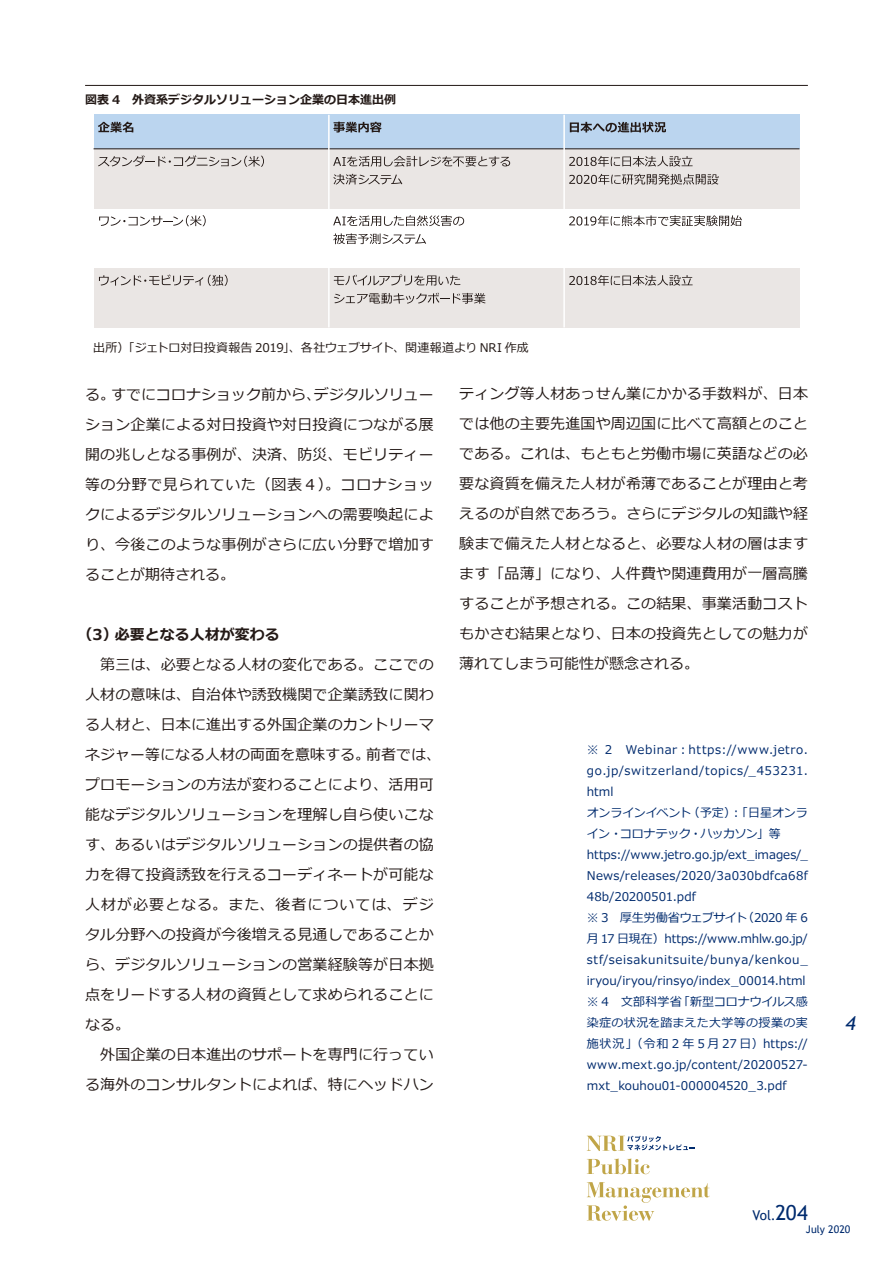
<style>
.page{position:relative;width:893px;height:1263px;background:#fff}
.page>*{position:absolute;margin:0;border:0;box-sizing:border-box;transform-origin:0 0}
.t1{font:italic 19.5px "Trebuchet MS";color:#002b6e}
.t2{font:15px/30px "Meiryo";letter-spacing:.01em;color:#231916;text-align:justify}
.t3{font:700 15px "Meiryo";color:#231916}
.t4{font:13.5px "Trebuchet MS";color:#002b6e}
.t5{font:12px/21px "Meiryo";letter-spacing:.015em;color:#002b6e}
.t6{font:12px "Meiryo";letter-spacing:-.01em;color:#231916}
.t7{font:700 12px "Meiryo";color:#231916}
.t8{font:10.5px "Trebuchet MS";letter-spacing:.005em;color:#002b6e}
.s1{font-size:20.7px}
</style>
<div class="page">
<svg style="left:587px;top:1136px;width:108px;height:15px"></svg>
<svg style="left:587px;top:1158px;width:63px;height:16px"></svg>
<svg style="left:587px;top:1182px;width:123px;height:39px"></svg>
<hr style="left:85px;top:85px;width:723px;height:1px;background:#231916">
<div style="left:94px;top:115px;width:705px;height:34px;background:#bbd5ef"></div>
<div style="left:94px;top:149px;width:705px;height:59px;background:#eae6e4"></div>
<div style="left:94px;top:268px;width:705px;height:59px;background:#eae6e4"></div>
<svg style="left:98px;top:122px;width:35px;height:10px"></svg>
<svg style="left:333px;top:122px;width:49px;height:11px"></svg>
<svg style="left:570px;top:122px;width:96px;height:11px"></svg>
<svg style="left:98px;top:155px;width:166px;height:12px"></svg>
<svg style="left:569px;top:156px;width:124px;height:11px"></svg>
<svg style="left:569px;top:174px;width:149px;height:11px"></svg>
<svg style="left:569px;top:215px;width:173px;height:11px"></svg>
<svg style="left:569px;top:275px;width:124px;height:11px"></svg>
<svg style="left:99px;top:215px;width:107px;height:11px"></svg>
<svg style="left:99px;top:274px;width:129px;height:12px"></svg>
<svg style="left:333px;top:156px;width:177px;height:11px"></svg>
<svg style="left:333px;top:174px;width:69px;height:11px"></svg>
<svg style="left:333px;top:215px;width:131px;height:11px"></svg>
<svg style="left:333px;top:233px;width:93px;height:11px"></svg>
<svg style="left:334px;top:274px;width:126px;height:12px"></svg>
<svg style="left:334px;top:293px;width:151px;height:11px"></svg>
<hr style="left:94px;top:148px;width:705px;height:1px;background:#231916">
<hr style="left:328px;top:115px;width:2px;height:212px;background:#fff">
<hr style="left:563px;top:115px;width:2px;height:212px;background:#fff">
<p class="t7" style="left:85px;top:91px;width:313px">図表 4　外資系デジタルソリューション企業の日本進出例</p>
<p class="t6" style="left:93px;top:339px;width:437px">出所）「ジェトロ対日投資報告 2019」、各社ウェブサイト、関連報道より NRI 作成</p>
<p class="t2" style="left:85px;top:380px;width:350px">る。すでにコロナショック前から、デジタルソリューション企業による対日投資や対日投資につながる展開の兆しとなる事例が、決済、防災、モビリティー等の分野で見られていた（図表４）。コロナショックによるデジタルソリューションへの需要喚起により、今後このような事例がさらに広い分野で増加することが期待される。</p>
<p class="t3" style="left:78px;top:624px;width:204px">（3）必要となる人材が変わる</p>
<p class="t2" style="left:85px;top:650px;width:358px;text-align:left">　第三は、必要となる人材の変化である。ここでの人材の意味は、自治体や誘致機関で企業誘致に関わる人材と、日本に進出する外国企業のカントリーマネジャー等になる人材の両面を意味する。前者では、プロモーションの方法が変わることにより、活用可能なデジタルソリューションを理解し自ら使いこなす、あるいはデジタルソリューションの提供者の協力を得て投資誘致を行えるコーディネートが可能な人材が必要となる。また、後者については、デジタル分野への投資が今後増える見通しであることから、デジタルソリューションの営業経験等が日本拠点をリードする人材の資質として求められることになる。<br>　外国企業の日本進出のサポートを専門に行っている海外のコンサルタントによれば、特にヘッドハン</p>
<p class="t2" style="left:459px;top:379px;width:350px">ティング等人材あっせん業にかかる手数料が、日本では他の主要先進国や周辺国に比べて高額とのことである。これは、もともと労働市場に英語などの必要な資質を備えた人材が希薄であることが理由と考えるのが自然であろう。さらにデジタルの知識や経験まで備えた人材となると、必要な人材の層はますます「品薄」になり、人件費や関連費用が一層高騰することが予想される。この結果、事業活動コストもかさむ結果となり、日本の投資先としての魅力が薄れてしまう可能性が懸念される。</p>
<p class="t5" style="left:587px;top:740px;width:223px">※ 2　Webinar：https://www.jetro. go.jp/switzerland/topics/_453231. html<br>オンラインイベント（予定）：「日星オンライン・コロナテック・ハッカソン」等https://www.jetro.go.jp/ext_images/_<br>News/releases/2020/3a030bdfca68f<br>48b/20200501.pdf<br>※ 3　厚生労働省ウェブサイト（2020 年 6月 17 日現在）https://www.mhlw.go.jp/ stf/seisakunitsuite/bunya/kenkou_ iryou/iryou/rinsyo/index_00014.html ※ 4　文部科学省「新型コロナウイルス感染症の状況を踏まえた大学等の授業の実施状況」（令和 2 年 5 月 27 日）https:// www.mext.go.jp/content/20200527- mxt_kouhou01-000004520_3.pdf</p>
<h1 class="t1" style="left:845px;top:1011px;width:12px">4</h1>
<p class="t4" style="left:752px;top:1207px;width:57px">Vol.<span class="s1">204</span></p>
<p class="t8" style="left:806px;top:1223px;width:46px">July 2020</p>
</div>
